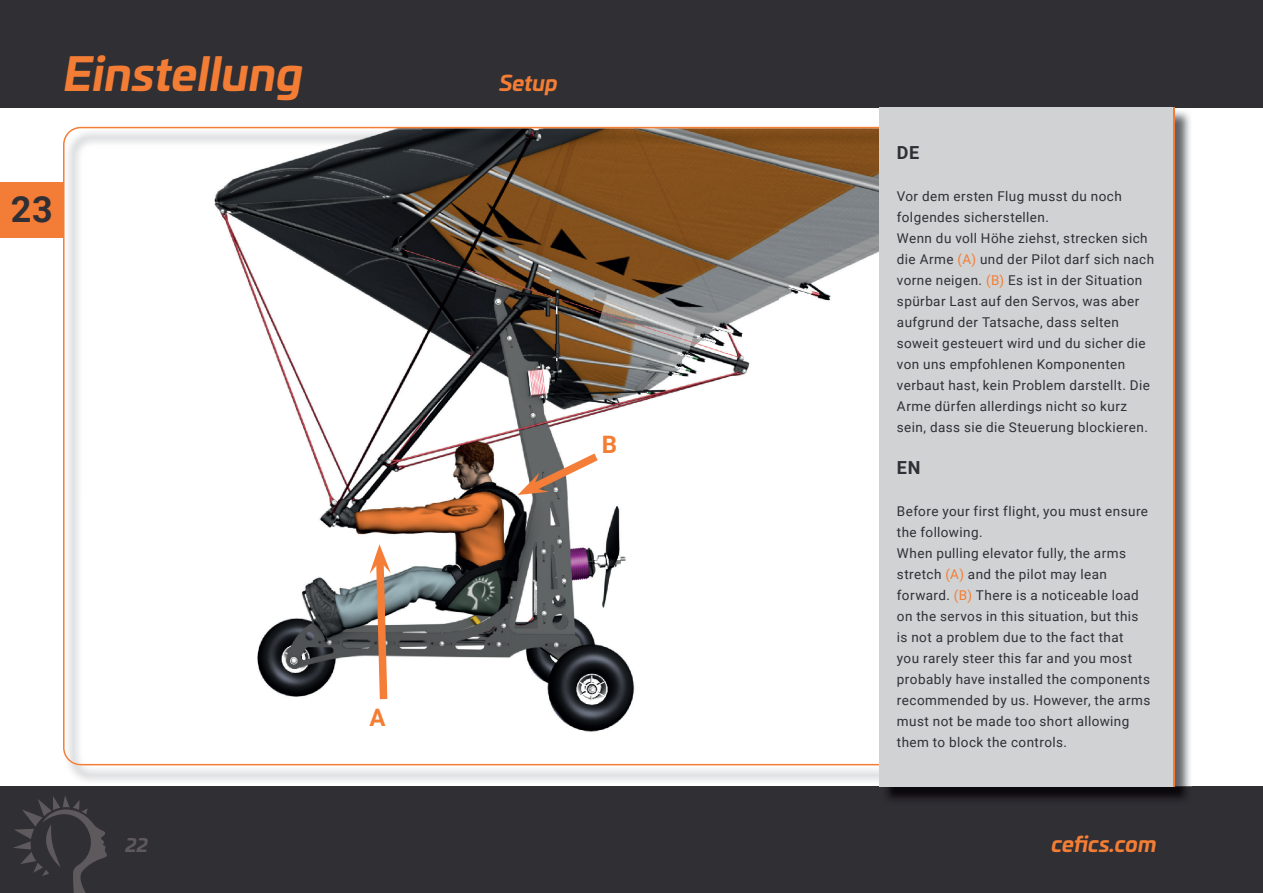
<style>
.page{position:relative;width:1263px;height:893px;background:#fff}
.page>*{position:absolute;margin:0;border:0;box-sizing:border-box;transform-origin:0 0}
.t1{font:italic 700 45px "Univia Pro";color:#f47d35}
.t2{font:700 36px "Roboto";color:#302f35}
.t3{font:700 24px "Roboto";color:#f47d34}
.t4{font:italic 700 21px "Univia Pro";color:#f47d35}
.t5{font:700 18px "Roboto";color:#302f35}
.t6{font:italic 700 18px "Univia Pro";color:#5e595d}
.t7{font:13.5px/21px "Roboto";letter-spacing:.03em;color:#302f35}
.s1{color:#f47d34}
</style>
<div class="page">
<div style="left:0;top:0;width:1263px;height:107px;background:#302f34"></div>
<div style="left:0;top:786px;width:1263px;height:107px;background:#302f34"></div>
<svg style="left:13px;top:796px;width:94px;height:97px"></svg>
<div style="left:0;top:182px;width:64px;height:56px;background:#f37d36"></div>
<svg style="left:63px;top:127px;width:816px;height:638px"></svg>
<svg style="left:518px;top:453px;width:80px;height:42px"></svg>
<svg style="left:370px;top:544px;width:21px;height:155px"></svg>
<img style="left:887px;top:111px;width:305px;height:689px">
<div style="left:879px;top:107px;width:295px;height:680px;background:#d1d2d4"></div>
<hr style="left:1174px;top:107px;width:1px;height:680px;background:#f37d36">
<h1 class="t1" style="left:64px;top:38px;width:241px">Einstellung</h1>
<h2 class="t2" style="left:11px;top:184px;width:44px">23</h2>
<h3 class="t3" style="left:370px;top:701px;width:18px">A</h3>
<h3 class="t4" style="left:499px;top:67px;width:60px">Setup</h3>
<h3 class="t3" style="left:602px;top:428px;width:17px">B</h3>
<h3 class="t5" style="left:897px;top:140px;width:24px">DE</h3>
<p class="t7" style="left:897px;top:185px;width:259px">Vor dem ersten Flug musst du noch folgendes sicherstellen.<br>Wenn du voll Höhe ziehst, strecken sich die Arme <span class="s1">(A)</span> und der Pilot darf sich nach vorne neigen. <span class="s1">(B)</span> Es ist in der Situation spürbar Last auf den Servos, was aber aufgrund der Tatsache, dass selten soweit gesteuert wird und du sicher die von uns empfohlenen Komponenten verbaut hast, kein Problem darstellt. Die Arme dürfen allerdings nicht so kurz sein, dass sie die Steuerung blockieren.</p>
<h3 class="t5" style="left:897px;top:455px;width:25px">EN</h3>
<p class="t7" style="left:897px;top:500px;width:255px">Before your first flight, you must ensure the following.<br>When pulling elevator fully, the arms stretch <span class="s1">(A)</span> and the pilot may lean forward. <span class="s1">(B)</span> There is a noticeable load on the servos in this situation, but this is not a problem due to the fact that<br>you rarely steer this far and you most probably have installed the components recommended by us. However, the arms must not be made too short allowing them to block the controls.</p>
<h3 class="t6" style="left:126px;top:831px;width:24px">22</h3>
<h3 class="t4" style="left:1051px;top:827px;width:107px">cefics.com</h3>
</div>
